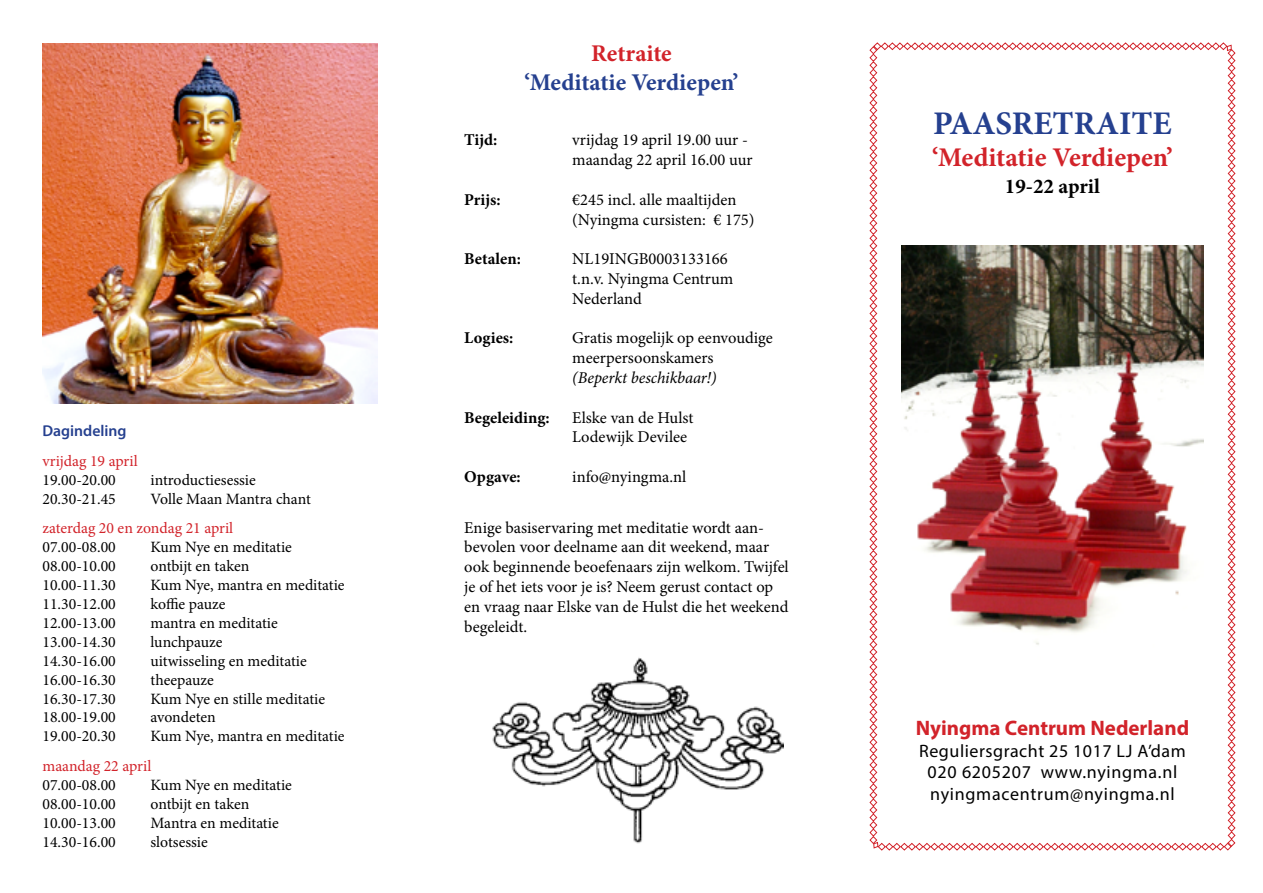
<style>
.page{position:relative;width:1263px;height:893px;background:#fff}
.page>*{position:absolute;margin:0;border:0;box-sizing:border-box;transform-origin:0 0}
.t1{font:700 33px "Minion Pro";color:#25408f}
.t2{font:700 27px "Minion Pro";color:#d2232a}
.t3{font:700 24px "Minion Pro";letter-spacing:-.005em;color:#25408f}
.t4{font:700 24px "Minion Pro";letter-spacing:-.005em;color:#d2232a}
.t5{font:700 21px "Myriad Pro";color:#d2232a}
.t6{font:700 21px "Minion Pro";color:#000}
.t7{font:18px "Myriad Pro";letter-spacing:.04em;color:#000}
.t8{font:16.5px/19.8px "Minion Pro";color:#000}
.t9{font:700 16.5px "Minion Pro";color:#000}
.t10{font:italic 16.5px "Minion Pro";letter-spacing:-.005em;color:#000}
.t11{font:15.75px "Minion Pro";color:#000}
.t12{font:15.75px "Minion Pro";color:#d2232a}
.t13{font:600 15.75px "Myriad Pro";color:#25408f}
</style>
<div class="page">
<img style="left:492px;top:657px;width:291px;height:187px">
<img style="left:43px;top:43px;width:335px;height:361px">
<svg style="left:869px;top:42px;width:367px;height:809px"></svg>
<p class="t13" style="left:43px;top:421px;width:86px">Dagindeling</p>
<p class="t12" style="left:43px;top:450px;width:97px">vrijdag 19 april</p>
<p class="t11" style="left:43px;top:469px;width:75px">19.00-20.00</p>
<p class="t11" style="left:151px;top:469px;width:107px">introductiesessie</p>
<p class="t11" style="left:43px;top:488px;width:75px">20.30-21.45</p>
<p class="t11" style="left:151px;top:488px;width:162px">Volle Maan Mantra chant</p>
<p class="t12" style="left:43px;top:518px;width:192px">zaterdag 20 en zondag 21 april</p>
<p class="t11" style="left:43px;top:537px;width:75px">07.00-08.00</p>
<p class="t11" style="left:151px;top:537px;width:143px">Kum Nye en meditatie</p>
<p class="t11" style="left:43px;top:556px;width:75px">08.00-10.00</p>
<p class="t11" style="left:151px;top:556px;width:100px">ontbijt en taken</p>
<p class="t11" style="left:43px;top:575px;width:75px">10.00-11.30</p>
<p class="t11" style="left:151px;top:575px;width:196px">Kum Nye, mantra en meditatie</p>
<p class="t11" style="left:43px;top:593px;width:75px">11.30-12.00</p>
<p class="t11" style="left:151px;top:593px;width:76px">koffie pauze</p>
<p class="t11" style="left:43px;top:612px;width:75px">12.00-13.00</p>
<p class="t11" style="left:151px;top:612px;width:129px">mantra en meditatie</p>
<p class="t11" style="left:43px;top:631px;width:75px">13.00-14.30</p>
<p class="t11" style="left:151px;top:631px;width:74px">lunchpauze</p>
<p class="t11" style="left:43px;top:650px;width:75px">14.30-16.00</p>
<p class="t11" style="left:151px;top:650px;width:158px">uitwisseling en meditatie</p>
<p class="t11" style="left:43px;top:669px;width:75px">16.00-16.30</p>
<p class="t11" style="left:151px;top:669px;width:65px">theepauze</p>
<p class="t11" style="left:43px;top:688px;width:75px">16.30-17.30</p>
<p class="t11" style="left:151px;top:688px;width:176px">Kum Nye en stille meditatie</p>
<p class="t11" style="left:43px;top:707px;width:75px">18.00-19.00</p>
<p class="t11" style="left:151px;top:707px;width:67px">avondeten</p>
<p class="t11" style="left:43px;top:726px;width:75px">19.00-20.30</p>
<p class="t11" style="left:151px;top:726px;width:196px">Kum Nye, mantra en meditatie</p>
<p class="t12" style="left:43px;top:755px;width:110px">maandag 22 april</p>
<p class="t11" style="left:43px;top:774px;width:75px">07.00-08.00</p>
<p class="t11" style="left:151px;top:774px;width:143px">Kum Nye en meditatie</p>
<p class="t11" style="left:43px;top:793px;width:75px">08.00-10.00</p>
<p class="t11" style="left:151px;top:793px;width:100px">ontbijt en taken</p>
<p class="t11" style="left:43px;top:812px;width:75px">10.00-13.00</p>
<p class="t11" style="left:151px;top:812px;width:130px">Mantra en meditatie</p>
<p class="t11" style="left:43px;top:831px;width:75px">14.30-16.00</p>
<p class="t11" style="left:151px;top:831px;width:59px">slotsessie</p>
<p class="t4" style="left:591px;top:36px;width:82px">Retraite</p>
<p class="t3" style="left:524px;top:65px;width:215px">‘Meditatie Verdiepen’</p>
<p class="t9" style="left:464px;top:129px;width:35px">Tijd:</p>
<p class="t8" style="left:572px;top:130px;width:182px">vrijdag 19 april 19.00 uur - maandag 22 april 16.00 uur</p>
<p class="t9" style="left:464px;top:188px;width:38px">Prijs:</p>
<p class="t8" style="left:572px;top:190px;width:166px">€245 incl. alle maaltijden</p>
<p class="t8" style="left:572px;top:210px;width:184px">(Nyingma cursisten: € 175)</p>
<p class="t9" style="left:464px;top:247px;width:58px">Betalen:</p>
<p class="t8" style="left:572px;top:249px;width:157px">NL19INGB0003133166</p>
<p class="t8" style="left:572px;top:269px;width:163px">t.n.v. Nyingma Centrum</p>
<p class="t8" style="left:572px;top:289px;width:71px">Nederland</p>
<p class="t9" style="left:464px;top:327px;width:51px">Logies:</p>
<p class="t8" style="left:572px;top:328px;width:202px">Gratis mogelijk op eenvoudige meerpersoonskamers</p>
<p class="t10" style="left:572px;top:367px;width:146px">(Beperkt beschikbaar!)</p>
<p class="t9" style="left:464px;top:406px;width:87px">Begeleiding:</p>
<p class="t8" style="left:572px;top:408px;width:123px">Elske van de Hulst</p>
<p class="t8" style="left:572px;top:427px;width:117px">Lodewijk Devilee</p>
<p class="t9" style="left:464px;top:465px;width:58px">Opgave:</p>
<p class="t8" style="left:572px;top:467px;width:116px">info@nyingma.nl</p>
<p class="t8" style="left:464px;top:517px;width:326px">Enige basiservaring met meditatie wordt aan&shy;bevolen voor deelname aan dit weekend, maar ook beginnende beoefenaars zijn welkom. Twijfel je of het iets voor je is? Neem gerust contact op en vraag naar Elske van de Hulst die het weekend begeleidt.</p>
<p class="t1" style="left:933px;top:100px;width:240px">PAASRETRAITE</p>
<p class="t2" style="left:932px;top:139px;width:242px">‘Meditatie Verdiepen’</p>
<p class="t6" style="left:1005px;top:172px;width:97px">19-22 april</p>
<p class="t5" style="left:916px;top:714px;width:275px">Nyingma Centrum Nederland</p>
<p class="t7" style="left:919px;top:739px;width:268px">Reguliersgracht 25 1017 LJ A’dam</p>
<p class="t7" style="left:927px;top:761px;width:251px">020 6205207 www.nyingma.nl</p>
<p class="t7" style="left:930px;top:783px;width:246px">nyingmacentrum@nyingma.nl</p>
</div>
